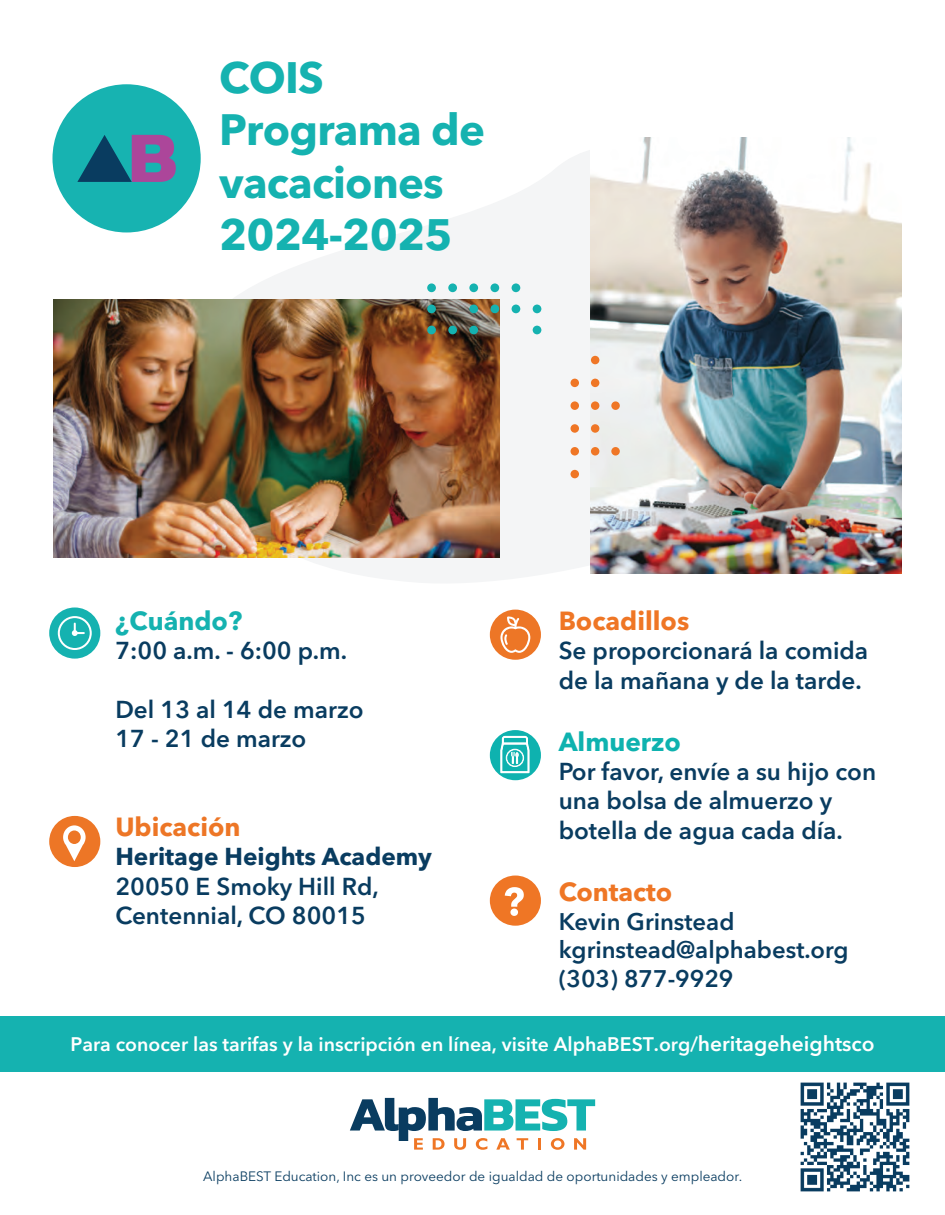
<style>
.page{position:relative;width:945px;height:1215px;background:#fff}
.page>*{position:absolute;margin:0;border:0;box-sizing:border-box;transform-origin:0 0}
.t1{font:700 43.65px "Avenir Next LT Pro";letter-spacing:-.015em;color:#15b2b0}
.t2{font:700 43.5px/52.2px "Avenir Next LT Pro";letter-spacing:-.015em;color:#15b2b0}
.t3{font:700 26.1px "Avenir Next LT Pro";color:#ef7625}
.t4{font:700 26.1px "Avenir Next LT Pro";color:#ed7626}
.t5{font:700 26.1px "Avenir Next LT Pro";color:#15b2b0}
.t6{font:700 26.1px "Avenir Next LT Pro";color:#0eb2af}
.t7{font:600 24.3px/29.1px "Avenir Next LT Pro";color:#093c60}
.t8{font:700 24.3px "Avenir Next LT Pro";color:#093c60}
.t9{font:600 23.85px/28.7px "Avenir Next LT Pro";color:#093c60}
.t10{font:600 19.5px "Avenir Next LT Pro";color:#fff}
.t11{font:13.5px "Avenir Next LT Pro";color:#093c60}
.s1{font-size:21px}
</style>
<div class="page">
<div style="left:0;top:1017px;width:945px;height:55px;background:#15b2b0"></div>
<svg style="left:167px;top:123px;width:684px;height:460px"></svg>
<svg style="left:350px;top:1098px;width:245px;height:52px"></svg>
<img style="left:591px;top:138px;width:310px;height:436px">
<img style="left:54px;top:299px;width:445px;height:259px">
<div style="left:427px;top:326px;width:9px;height:8px;background:#15b2b0;border-radius:50%"></div>
<div style="left:427px;top:305px;width:9px;height:8px;background:#15b2b0;border-radius:50%"></div>
<div style="left:427px;top:283px;width:9px;height:9px;background:#15b2b0;border-radius:50%"></div>
<div style="left:448px;top:326px;width:9px;height:8px;background:#15b2b0;border-radius:50%"></div>
<div style="left:448px;top:283px;width:9px;height:9px;background:#15b2b0;border-radius:50%"></div>
<div style="left:469px;top:326px;width:9px;height:8px;background:#15b2b0;border-radius:50%"></div>
<div style="left:469px;top:305px;width:9px;height:8px;background:#15b2b0;border-radius:50%"></div>
<div style="left:469px;top:283px;width:9px;height:9px;background:#15b2b0;border-radius:50%"></div>
<div style="left:490px;top:305px;width:9px;height:8px;background:#15b2b0;border-radius:50%"></div>
<div style="left:490px;top:283px;width:9px;height:9px;background:#15b2b0;border-radius:50%"></div>
<div style="left:512px;top:305px;width:8px;height:8px;background:#15b2b0;border-radius:50%"></div>
<div style="left:512px;top:283px;width:8px;height:9px;background:#15b2b0;border-radius:50%"></div>
<div style="left:533px;top:326px;width:8px;height:8px;background:#15b2b0;border-radius:50%"></div>
<div style="left:533px;top:305px;width:8px;height:8px;background:#15b2b0;border-radius:50%"></div>
<div style="left:591px;top:356px;width:8px;height:8px;background:#ef7625;border-radius:50%"></div>
<div style="left:571px;top:379px;width:8px;height:8px;background:#ef7625;border-radius:50%"></div>
<div style="left:591px;top:379px;width:8px;height:8px;background:#ef7625;border-radius:50%"></div>
<div style="left:571px;top:401px;width:8px;height:9px;background:#ef7625;border-radius:50%"></div>
<div style="left:591px;top:401px;width:8px;height:9px;background:#ef7625;border-radius:50%"></div>
<div style="left:611px;top:401px;width:9px;height:9px;background:#ef7625;border-radius:50%"></div>
<div style="left:571px;top:424px;width:8px;height:9px;background:#ef7625;border-radius:50%"></div>
<div style="left:591px;top:424px;width:8px;height:9px;background:#ef7625;border-radius:50%"></div>
<div style="left:571px;top:447px;width:8px;height:9px;background:#ef7625;border-radius:50%"></div>
<div style="left:591px;top:447px;width:8px;height:9px;background:#ef7625;border-radius:50%"></div>
<div style="left:611px;top:447px;width:9px;height:9px;background:#ef7625;border-radius:50%"></div>
<div style="left:571px;top:470px;width:8px;height:8px;background:#ef7625;border-radius:50%"></div>
<div style="left:52px;top:84px;width:149px;height:148px;background:#17b3b1;border-radius:74px"></div>
<svg style="left:77px;top:135px;width:99px;height:47px"></svg>
<div style="left:490px;top:876px;width:51px;height:50px;background:#ef7625;border-radius:50%"></div>
<svg style="left:505px;top:887px;width:19px;height:29px"></svg>
<div style="left:490px;top:730px;width:51px;height:50px;background:#0eb2af;border-radius:50%"></div>
<svg style="left:500px;top:736px;width:30px;height:45px"></svg>
<div style="left:490px;top:610px;width:51px;height:50px;background:#ed7626;border-radius:50%"></div>
<svg style="left:500px;top:616px;width:30px;height:37px"></svg>
<div style="left:49px;top:816px;width:51px;height:51px;background:#ed7626;border-radius:50%"></div>
<svg style="left:63px;top:825px;width:23px;height:36px"></svg>
<div style="left:49px;top:607px;width:51px;height:52px;background:#15b2b0;border-radius:50%"></div>
<svg style="left:72px;top:622px;width:14px;height:14px"></svg>
<div style="left:58px;top:616px;width:34px;height:34px;border:2px solid #fff;border-radius:50%"></div>
<img style="left:800px;top:1082px;width:110px;height:110px">
<h1 class="t1" style="left:219px;top:51px;width:106px">COIS</h1>
<h2 class="t2" style="left:219px;top:104px;width:267px">Programa de vacaciones</h2>
<h1 class="t1" style="left:219px;top:208px;width:235px">2024-2025</h1>
<p class="t5" style="left:115px;top:605px;width:128px">¿Cuándo?</p>
<p class="t7" style="left:115px;top:636px;width:233px">7:00 a.m. - 6:00 p.m.</p>
<p class="t7" style="left:115px;top:695px;width:250px">Del 13 al 14 de marzo<br>17 - 21 de marzo</p>
<p class="t4" style="left:115px;top:811px;width:127px">Ubicación</p>
<p class="t8" style="left:115px;top:842px;width:318px">Heritage Heights Academy</p>
<p class="t7" style="left:115px;top:871px;width:265px">20050 E Smoky Hill Rd,<br>Centennial, CO 80015</p>
<p class="t3" style="left:559px;top:605px;width:132px">Bocadillos</p>
<p class="t7" style="left:559px;top:636px;width:311px">Se proporcionará la comida de la mañana y de la tarde.</p>
<p class="t6" style="left:559px;top:726px;width:124px">Almuerzo</p>
<p class="t7" style="left:559px;top:757px;width:319px">Por favor, envíe a su hijo con una bolsa de almuerzo y botella de agua cada día.</p>
<p class="t3" style="left:559px;top:876px;width:115px">Contacto</p>
<p class="t9" style="left:559px;top:907px;width:291px">Kevin Grinstead kgrinstead@alphabest.org (303) 877-9929</p>
<p class="t10" style="left:70px;top:1032px;width:806px">Para conocer las tarifas y la inscripción en línea, visite AlphaBEST.org/<span class="s1">heritageheightsco</span></p>
<p class="t11" style="left:203px;top:1168px;width:541px">AlphaBEST Education, Inc es un proveedor de igualdad de oportunidades y empleador.</p>
</div>
